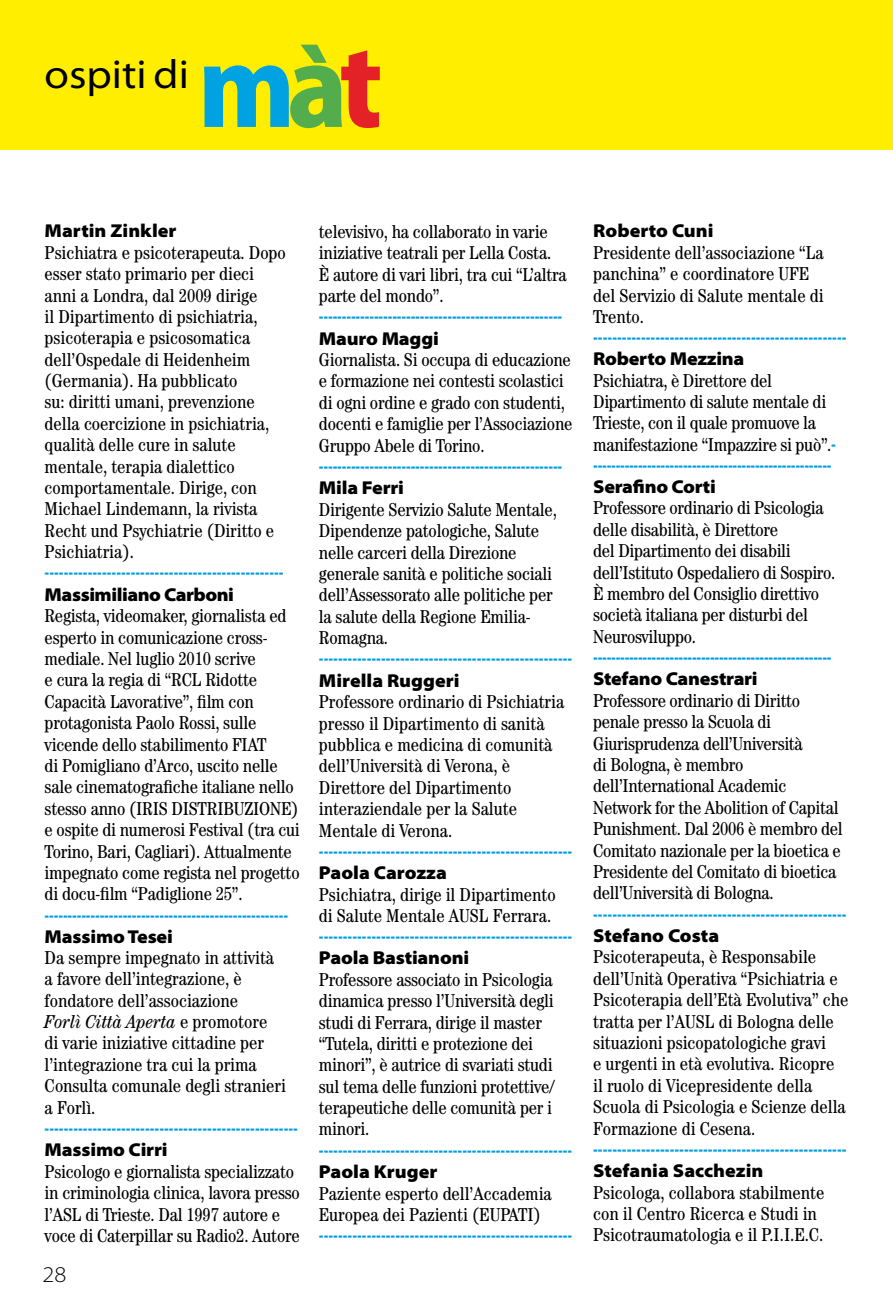
<style>
.page{position:relative;width:893px;height:1308px;background:#fff}
.page>*{position:absolute;margin:0;border:0;box-sizing:border-box;transform-origin:0 0}
.t1{font:semi-expanded 40.5px "Myriad Pro";color:#000}
.t2{font:300 semi-expanded 22.5px "Myriad Pro";color:#000}
.t3{font:900 condensed 19.12px "Myriad Pro";color:#009ee0}
.t4{font:condensed 18.68px/21.4px "Century";letter-spacing:-.01em;color:#000}
.t5{font:900 semi-expanded 18.68px "Myriad Pro";letter-spacing:-.01em;color:#000}
.s1{font-style:italic}
.s2{font-family:"Myriad Pro";font-weight:900;font-size:19.12px;color:#009ee0}
</style>
<div class="page">
<div style="left:0;top:0;width:893px;height:150px;background:#fe0"></div>
<svg style="left:204px;top:45px;width:176px;height:83px"></svg>
<h1 class="t1" style="left:45px;top:49px;width:146px">ospiti di</h1>
<p class="t5" style="left:45px;top:218px;width:133px">Martin Zinkler</p>
<p class="t4" style="left:45px;top:241px;width:243px">Psichiatra e psicoterapeuta. Dopo esser stato primario per dieci anni a Londra, dal 2009 dirige<br>il Dipartimento di psichiatria, psicoterapia e psicosomatica dell’Ospedale di Heidenheim (Germania). Ha pubblicato<br>su: diritti umani, prevenzione della coercizione in psichiatria, qualità delle cure in salute mentale, terapia dialettico comportamentale. Dirige, con<br>Michael Lindemann, la rivista<br>Recht und Psychiatrie (Diritto e<br>Psichiatria).</p>
<p class="t3" style="left:45px;top:561px;width:241px">--------------------------------------------------</p>
<p class="t5" style="left:45px;top:582px;width:191px">Massimiliano Carboni</p>
<p class="t4" style="left:45px;top:605px;width:257px">Regista, videomaker, giornalista ed esperto in comunicazione cross&shy;mediale. Nel luglio 2010 scrive<br>e cura la regia di “RCL Ridotte Capacità Lavorative”, film con protagonista Paolo Rossi, sulle vicende dello stabilimento FIAT<br>di Pomigliano d’Arco, uscito nelle sale cinematografiche italiane nello stesso anno (IRIS DISTRIBUZIONE) e ospite di numerosi Festival (tra cui Torino, Bari, Cagliari). Attualmente impegnato come regista nel progetto di docu-film “Padiglione 25”.</p>
<p class="t3" style="left:45px;top:903px;width:245px">-----------------------------------------------------</p>
<p class="t5" style="left:45px;top:923px;width:130px">Massimo Tesei</p>
<p class="t4" style="left:45px;top:946px;width:243px">Da sempre impegnato in attività a favore dell’integrazione, è fondatore dell’associazione<br><span class="s1">Forlì Città Aperta</span> e promotore<br>di varie iniziative cittadine per l’integrazione tra cui la prima<br>Consulta comunale degli stranieri a Forlì.</p>
<p class="t3" style="left:45px;top:1116px;width:255px">-----------------------------------------------------</p>
<p class="t5" style="left:45px;top:1137px;width:124px">Massimo Cirri</p>
<p class="t4" style="left:45px;top:1160px;width:257px">Psicologo e giornalista specializzato in criminologia clinica, lavora presso l’ASL di Trieste. Dal 1997 autore e voce di Caterpillar su Radio2. Autore</p>
<p class="t2" style="left:43px;top:1260px;width:25px">28</p>
<p class="t4" style="left:319px;top:220px;width:249px">televisivo, ha collaborato in varie iniziative teatrali per Lella Costa.<br>È autore di vari libri, tra cui “L’altra parte del mondo”.</p>
<p class="t3" style="left:319px;top:305px;width:245px">-----------------------------------------------------</p>
<p class="t5" style="left:319px;top:326px;width:121px">Mauro Maggi</p>
<p class="t4" style="left:319px;top:349px;width:255px">Giornalista. Si occupa di educazione e formazione nei contesti scolastici di ogni ordine e grado con studenti, docenti e famiglie per l’Associazione Gruppo Abele di Torino.</p>
<p class="t3" style="left:319px;top:454px;width:245px">-----------------------------------------------------</p>
<p class="t5" style="left:319px;top:475px;width:87px">Mila Ferri</p>
<p class="t4" style="left:319px;top:498px;width:239px">Dirigente Servizio Salute Mentale,<br>Dipendenze patologiche, Salute nelle carceri della Direzione generale sanità e politiche sociali dell’Assessorato alle politiche per la salute della Regione Emilia-<br>Romagna.</p>
<p class="t3" style="left:319px;top:647px;width:255px">-----------------------------------------------------</p>
<p class="t5" style="left:319px;top:668px;width:142px">Mirella Ruggeri</p>
<p class="t4" style="left:319px;top:691px;width:247px">Professore ordinario di Psichiatria presso il Dipartimento di sanità pubblica e medicina di comunità dell’Università di Verona, è<br>Direttore del Dipartimento interaziendale per la Salute<br>Mentale di Verona.</p>
<p class="t3" style="left:319px;top:839px;width:255px">-----------------------------------------------------</p>
<p class="t5" style="left:319px;top:860px;width:129px">Paola Carozza</p>
<p class="t4" style="left:319px;top:883px;width:238px">Psichiatra, dirige il Dipartimento di Salute Mentale AUSL Ferrara.</p>
<p class="t3" style="left:319px;top:924px;width:255px">-----------------------------------------------------</p>
<p class="t5" style="left:319px;top:945px;width:152px">Paola Bastianoni</p>
<p class="t4" style="left:319px;top:968px;width:237px">Professore associato in Psicologia dinamica presso l’Università degli studi di Ferrara, dirige il master “Tutela, diritti e protezione dei minori”, è autrice di svariati studi sul tema delle funzioni protettive/ terapeutiche delle comunità per i minori.</p>
<p class="t3" style="left:319px;top:1138px;width:255px">-----------------------------------------------------</p>
<p class="t5" style="left:319px;top:1159px;width:120px">Paola Kruger</p>
<p class="t4" style="left:319px;top:1182px;width:234px">Paziente esperto dell’Accademia<br>Europea dei Pazienti (EUPATI)</p>
<p class="t3" style="left:319px;top:1223px;width:255px">-----------------------------------------------------</p>
<p class="t5" style="left:593px;top:218px;width:122px">Roberto Cuni</p>
<p class="t4" style="left:593px;top:241px;width:232px">Presidente dell’associazione “La panchina” e coordinatore UFE del Servizio di Salute mentale di<br>Trento.</p>
<p class="t3" style="left:593px;top:325px;width:255px">-----------------------------------------------------</p>
<p class="t5" style="left:593px;top:346px;width:153px">Roberto Mezzina</p>
<p class="t4" style="left:593px;top:369px;width:244px">Psichiatra, è Direttore del Dipartimento di salute mentale di Trieste, con il quale promuove la manifestazione “Impazzire si può”.<span class="s2">-</span></p>
<p class="t3" style="left:593px;top:453px;width:240px">-----------------------------------------------------</p>
<p class="t5" style="left:593px;top:474px;width:124px">Serafino Corti</p>
<p class="t4" style="left:593px;top:497px;width:244px">Professore ordinario di Psicologia delle disabilità, è Direttore<br>del Dipartimento dei disabili dell’Istituto Ospedaliero di Sospiro.<br>È membro del Consiglio direttivo società italiana per disturbi del<br>Neurosviluppo.</p>
<p class="t3" style="left:593px;top:645px;width:240px">-----------------------------------------------------</p>
<p class="t5" style="left:593px;top:666px;width:166px">Stefano Canestrari</p>
<p class="t4" style="left:593px;top:689px;width:251px">Professore ordinario di Diritto penale presso la Scuola di<br>Giurisprudenza dell’Università<br>di Bologna, è membro dell’International Academic<br>Network for the Abolition of Capital<br>Punishment. Dal 2006 è membro del<br>Comitato nazionale per la bioetica e<br>Presidente del Comitato di bioetica dell’Università di Bologna.</p>
<p class="t3" style="left:593px;top:902px;width:255px">-----------------------------------------------------</p>
<p class="t5" style="left:593px;top:923px;width:128px">Stefano Costa</p>
<p class="t4" style="left:593px;top:946px;width:257px">Psicoterapeuta, è Responsabile dell’Unità Operativa “Psichiatria e Psicoterapia dell’Età Evolutiva” che tratta per l’AUSL di Bologna delle situazioni psicopatologiche gravi<br>e urgenti in età evolutiva. Ricopre il ruolo di Vicepresidente della Scuola di Psicologia e Scienze della Formazione di Cesena.</p>
<p class="t3" style="left:593px;top:1137px;width:255px">-----------------------------------------------------</p>
<p class="t5" style="left:593px;top:1158px;width:172px">Stefania Sacchezin</p>
<p class="t4" style="left:593px;top:1181px;width:233px">Psicologa, collabora stabilmente con il Centro Ricerca e Studi in<br>Psicotraumatologia e il P.I.I.E.C.</p>
</div>
